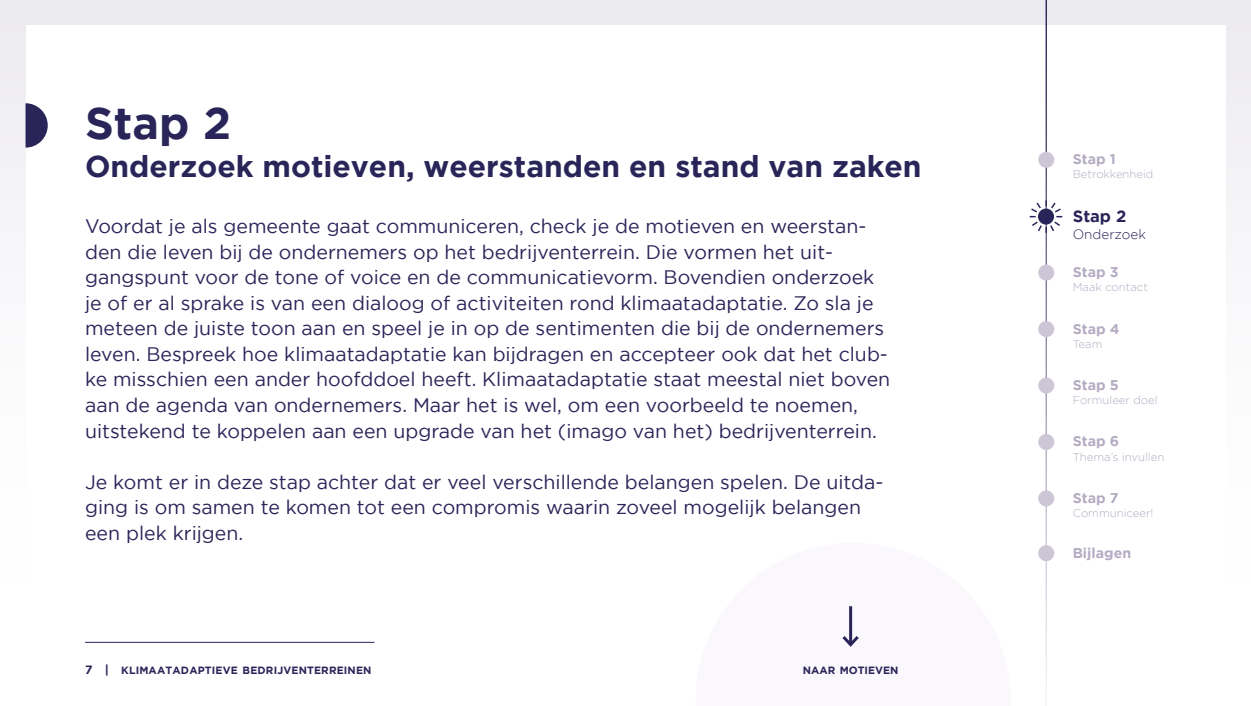
<style>
.page{position:relative;width:1251px;height:706px;background:#fff}
.page>*{position:absolute;margin:0;border:0;box-sizing:border-box;transform-origin:0 0}
.t1{font:700 45px "Gotham";color:#2a2559}
.t2{font:700 30px "Gotham";color:#2a2559}
.t3{font:19.5px/25.5px "Gotham";color:#2a2559}
.t4{font:700 16.5px "Gotham";color:#2a2559}
.t5{font:700 14.1px "Gotham";color:#b5acc3}
.t6{font:300 13.5px "Gotham";color:#2a2559}
.t7{font:300 11.25px "Gotham";color:#b5acc3}
.t8{font:700 10.5px "Gotham";letter-spacing:.015em;color:#2a2559}
.s1{font-size:12px}
</style>
<div class="page">
<div style="left:0;top:0;width:1250px;height:706px;background:linear-gradient(to bottom,#eeedf1,#fff)"></div>
<div style="left:26px;top:26px;width:1199px;height:605px;background:#fff"></div>
<hr style="left:85px;top:642px;width:289px;height:1px;background:#2a2559">
<svg style="left:26px;top:103px;width:22px;height:45px"></svg>
<hr style="left:1045px;top:0;width:1px;height:706px;background:#fff">
<svg style="left:695px;top:606px;width:315px;height:100px"></svg>
<hr style="left:849px;top:606px;width:3px;height:38px;background:#2a2559">
<svg style="left:839px;top:633px;width:22px;height:16px"></svg>
<svg style="left:1029px;top:200px;width:33px;height:33px"></svg>
<div style="left:1037px;top:321px;width:17px;height:16px;background:#ccc6d7;border-radius:50%"></div>
<div style="left:1037px;top:377px;width:17px;height:16px;background:#ccc6d7;border-radius:50%"></div>
<div style="left:1037px;top:434px;width:17px;height:16px;background:#ccc6d7;border-radius:50%"></div>
<div style="left:1037px;top:490px;width:17px;height:16px;background:#ccc6d7;border-radius:50%"></div>
<div style="left:1037px;top:545px;width:17px;height:16px;background:#ccc6d7;border-radius:50%"></div>
<div style="left:1037px;top:152px;width:17px;height:16px;background:#ccc6d7;border-radius:50%"></div>
<div style="left:1037px;top:265px;width:17px;height:16px;background:#ccc6d7;border-radius:50%"></div>
<h1 class="t1" style="left:85px;top:97px;width:148px">Stap 2</h1>
<h2 class="t2" style="left:85px;top:149px;width:837px">Onderzoek motieven, weerstanden en stand van zaken</h2>
<p class="t3" style="left:85px;top:213px;width:806px">Voordat je als gemeente gaat communiceren, check je de motieven en weerstan&shy;den die leven bij de ondernemers op het bedrijventerrein. Die vormen het uit&shy;gangspunt voor de tone of voice en de communicatievorm. Bovendien onderzoek je of er al sprake is van een dialoog of activiteiten rond klimaatadaptatie. Zo sla je meteen de juiste toon aan en speel je in op de sentimenten die bij de ondernemers leven. Bespreek hoe klimaatadaptatie kan bijdragen en accepteer ook dat het club&shy;ke misschien een ander hoofddoel heeft. Klimaatadaptatie staat meestal niet boven aan de agenda van ondernemers. Maar het is wel, om een voorbeeld te noemen, uitstekend te koppelen aan een upgrade van het (imago van het) bedrijventerrein.</p>
<p class="t3" style="left:85px;top:468px;width:799px">Je komt er in deze stap achter dat er veel verschillende belangen spelen. De uitda&shy;ging is om samen te komen tot een compromis waarin zoveel mogelijk belangen een plek krijgen.</p>
<p class="t8" style="left:85px;top:664px;width:288px"><span class="s1">7 |</span> KLIMAATADAPTIEVE BEDRIJVENTERREINEN</p>
<p class="t8" style="left:802px;top:664px;width:97px">NAAR MOTIEVEN</p>
<p class="t5" style="left:1072px;top:151px;width:45px">Stap 1</p>
<p class="t7" style="left:1072px;top:168px;width:82px">Betrokkenheid</p>
<p class="t4" style="left:1072px;top:206px;width:55px">Stap 2</p>
<p class="t6" style="left:1072px;top:227px;width:75px">Onderzoek</p>
<p class="t5" style="left:1072px;top:264px;width:47px">Stap 3</p>
<p class="t7" style="left:1072px;top:281px;width:77px">Maak contact</p>
<p class="t5" style="left:1072px;top:320px;width:48px">Stap 4</p>
<p class="t7" style="left:1072px;top:337px;width:31px">Team</p>
<p class="t5" style="left:1072px;top:377px;width:48px">Stap 5</p>
<p class="t7" style="left:1072px;top:394px;width:86px">Formuleer doel</p>
<p class="t5" style="left:1072px;top:433px;width:48px">Stap 6</p>
<p class="t7" style="left:1072px;top:450px;width:93px">Thema’s invullen</p>
<p class="t5" style="left:1072px;top:490px;width:47px">Stap 7</p>
<p class="t7" style="left:1072px;top:507px;width:82px">Communiceer!</p>
<p class="t5" style="left:1072px;top:544px;width:60px">Bijlagen</p>
</div>
